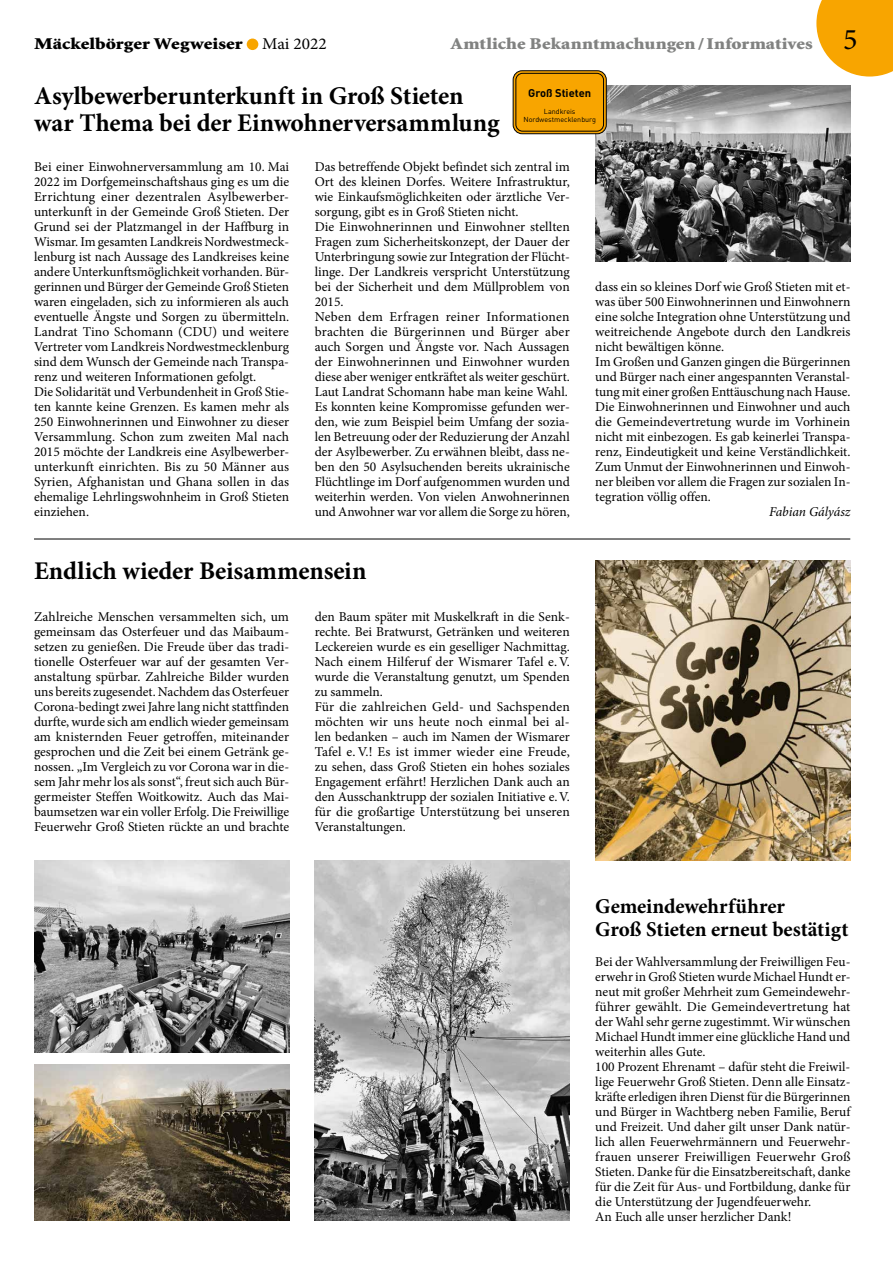
<style>
.page{position:relative;width:893px;height:1263px;background:#fff}
.page>*{position:absolute;margin:0;border:0;box-sizing:border-box;transform-origin:0 0}
.t1{font:700 25.5px/27px "Minion Pro";letter-spacing:-.005em;color:#000}
.t2{font:700 21px/22.5px "Minion Pro";letter-spacing:-.005em;color:#000}
.t3{font:900 16.5px "Minion Std";letter-spacing:.005em;color:#818281;scale:1.16 1}
.t4{font:900 16.5px "Minion Std";color:#000;scale:1.3 1}
.t5{font:13.5px/15px "Minion Pro";color:#000}
.t6{font:italic 13.5px "Minion Pro";letter-spacing:-.01em;color:#000}
.t7{font:700 11.1px "DIN Pro";color:#000}
.t8{font:7.2px/7.9px "DIN Pro";color:#000;text-align:center}
.s1{font-family:"Minion Pro";font-weight:400}
.s2{font-family:"Minion Pro";font-weight:400;font-size:30px;color:#000}
</style>
<div class="page">
<svg style="left:816px;top:0;width:77px;height:77px"></svg>
<div style="left:247px;top:39px;width:11px;height:11px;background:#f8a500;border-radius:50%"></div>
<img style="left:595px;top:85px;width:255px;height:176px">
<div style="left:513px;top:71px;width:93px;height:63px;background:#f8a500;border-radius:9px"></div>
<div style="left:513px;top:71px;width:93px;height:63px;border:1px solid #000;border-radius:9px"></div>
<div style="left:515px;top:73px;width:89px;height:59px;border:1px solid #000;border-radius:7px"></div>
<img style="left:595px;top:561px;width:255px;height:300px">
<img style="left:315px;top:861px;width:255px;height:359px">
<img style="left:34px;top:861px;width:255px;height:191px">
<img style="left:34px;top:1064px;width:255px;height:156px">
<hr style="left:34px;top:539px;width:816px;height:1px;background:#000">
<p class="t4" style="left:34px;top:36px;width:227px">Mäckelbörger Wegweiser <span class="s1">Mai 2022</span></p>
<p class="t3" style="left:451px;top:35px;width:352px">Amtliche Bekanntmachungen/Informatives <span class="s2">5</span></p>
<h1 class="t1" style="left:34px;top:82px;width:467px">Asylbewerberunterkunft in Groß Stieten war Thema bei der Einwohnerversammlung</h1>
<p class="t7" style="left:528px;top:85px;width:64px">Groß Stieten</p>
<p class="t8" style="left:523px;top:107px;width:74px">Landkreis<br>Nordwestmecklenburg</p>
<p class="t5" style="left:34px;top:159px;width:257px">Bei einer Einwohnerversammlung am 10. Mai 2022 im Dorfgemeinschaftshaus ging es um die Errichtung einer dezentralen Asylbewerber&shy;unterkunft in der Gemeinde Groß Stieten. Der Grund sei der Platzmangel in der Haffburg in Wismar. Im gesamten Landkreis Nordwestmeck&shy;lenburg ist nach Aussage des Landkreises keine andere Unterkunftsmöglichkeit vorhanden. Bür&shy;gerinnen und Bürger der Gemeinde Groß Stieten waren eingeladen, sich zu informieren als auch eventuelle Ängste und Sorgen zu übermitteln.<br>Landrat Tino Schomann (CDU) und weitere Vertreter vom Landkreis Nordwestmecklenburg sind dem Wunsch der Gemeinde nach Transpa&shy;renz und weiteren Informationen gefolgt.<br>Die Solidarität und Verbundenheit in Groß Stie&shy;ten kannte keine Grenzen. Es kamen mehr als 250 Einwohnerinnen und Einwohner zu dieser Versammlung. Schon zum zweiten Mal nach 2015 möchte der Landkreis eine Asylbewerber&shy;unterkunft einrichten. Bis zu 50 Männer aus Syrien, Afghanistan und Ghana sollen in das ehemalige Lehrlingswohnheim in Groß Stieten einziehen.</p>
<p class="t5" style="left:315px;top:159px;width:257px">Das betreffende Objekt befindet sich zentral im Ort des kleinen Dorfes. Weitere Infrastruktur, wie Einkaufsmöglichkeiten oder ärztliche Ver&shy;sorgung, gibt es in Groß Stieten nicht.<br>Die Einwohnerinnen und Einwohner stellten Fragen zum Sicherheitskonzept, der Dauer der Unterbringung sowie zur Integration der Flücht&shy;linge. Der Landkreis verspricht Unterstützung bei der Sicherheit und dem Müllproblem von 2015.<br>Neben dem Erfragen reiner Informationen brachten die Bürgerinnen und Bürger aber auch Sorgen und Ängste vor. Nach Aussagen der Einwohnerinnen und Einwohner wurden diese aber weniger entkräftet als weiter geschürt.<br>Laut Landrat Schomann habe man keine Wahl.<br>Es konnten keine Kompromisse gefunden wer&shy;den, wie zum Beispiel beim Umfang der sozia&shy;len Betreuung oder der Reduzierung der Anzahl der Asylbewerber. Zu erwähnen bleibt, dass ne&shy;ben den 50 Asylsuchenden bereits ukrainische Flüchtlinge im Dorf aufgenommen wurden und weiterhin werden. Von vielen Anwohnerinnen und Anwohner war vor allem die Sorge zu hören,</p>
<h1 class="t1" style="left:34px;top:557px;width:334px">Endlich wieder Beisammensein</h1>
<p class="t5" style="left:34px;top:609px;width:257px;text-align:justify">Zahlreiche Menschen versammelten sich, um gemeinsam das Osterfeuer und das Maibaum&shy;setzen zu genießen. Die Freude über das tradi&shy;tionelle Osterfeuer war auf der gesamten Ver&shy;anstaltung spürbar. Zahlreiche Bilder wurden uns bereits zugesendet. Nachdem das Osterfeuer Corona-bedingt zwei Jahre lang nicht stattfinden durfte, wurde sich am endlich wieder gemeinsam am knisternden Feuer getroffen, miteinander gesprochen und die Zeit bei einem Getränk ge&shy;nossen. „Im Vergleich zu vor Corona war in die&shy;sem Jahr mehr los als sonst“, freut sich auch Bür&shy;germeister Steffen Woitkowitz. Auch das Mai&shy;baumsetzen war ein voller Erfolg. Die Freiwillige Feuerwehr Groß Stieten rückte an und brachte</p>
<p class="t5" style="left:315px;top:609px;width:257px">den Baum später mit Muskelkraft in die Senk&shy;rechte. Bei Bratwurst, Getränken und weiteren Leckereien wurde es ein geselliger Nachmittag.<br>Nach einem Hilferuf der Wismarer Tafel e.V. wurde die Veranstaltung genutzt, um Spenden zu sammeln.<br>Für die zahlreichen Geld- und Sachspenden möchten wir uns heute noch einmal bei al&shy;len bedanken – auch im Namen der Wismarer Tafel e. V.! Es ist immer wieder eine Freude, zu sehen, dass Groß Stieten ein hohes soziales Engagement erfährt! Herzlichen Dank auch an den Ausschanktrupp der sozialen Initiative e.V. für die großartige Unterstützung bei unseren Veranstaltungen.</p>
<p class="t5" style="left:595px;top:279px;width:257px">dass ein so kleines Dorf wie Groß Stieten mit et&shy;was über 500 Einwohnerinnen und Einwohnern eine solche Integration ohne Unterstützung und weitreichende Angebote durch den Landkreis nicht bewältigen könne.<br>Im Großen und Ganzen gingen die Bürgerinnen und Bürger nach einer angespannten Veranstal&shy;tung mit einer großen Enttäuschung nach Hause.<br>Die Einwohnerinnen und Einwohner und auch die Gemeindevertretung wurde im Vorhinein nicht mit einbezogen. Es gab keinerlei Transpa&shy;renz, Eindeutigkeit und keine Verständlichkeit.<br>Zum Unmut der Einwohnerinnen und Einwoh&shy;ner bleiben vor allem die Fragen zur sozialen In&shy;tegration völlig offen.</p>
<p class="t6" style="left:769px;top:502px;width:83px">Fabian Gályász</p>
<h2 class="t2" style="left:595px;top:895px;width:255px">Gemeindewehrführer<br>Groß Stieten erneut bestätigt</h2>
<p class="t5" style="left:595px;top:954px;width:257px">Bei der Wahlversammlung der Freiwilligen Feu&shy;erwehr in Groß Stieten wurde Michael Hundt er&shy;neut mit großer Mehrheit zum Gemeindewehr&shy;führer gewählt. Die Gemeindevertretung hat der Wahl sehr gerne zugestimmt. Wir wünschen Michael Hundt immer eine glückliche Hand und weiterhin alles Gute.<br>100 Prozent Ehrenamt – dafür steht die Freiwil&shy;lige Feuerwehr Groß Stieten. Denn alle Einsatz&shy;kräfte erledigen ihren Dienst für die Bürgerinnen und Bürger in Wachtberg neben Familie, Beruf und Freizeit. Und daher gilt unser Dank natür&shy;lich allen Feuerwehrmännern und Feuerwehr&shy;frauen unserer Freiwilligen Feuerwehr Groß Stieten. Danke für die Einsatzbereitschaft, danke für die Zeit für Aus- und Fortbildung, danke für die Unterstützung der Jugendfeuerwehr.<br>An Euch alle unser herzlicher Dank!</p>
</div>
